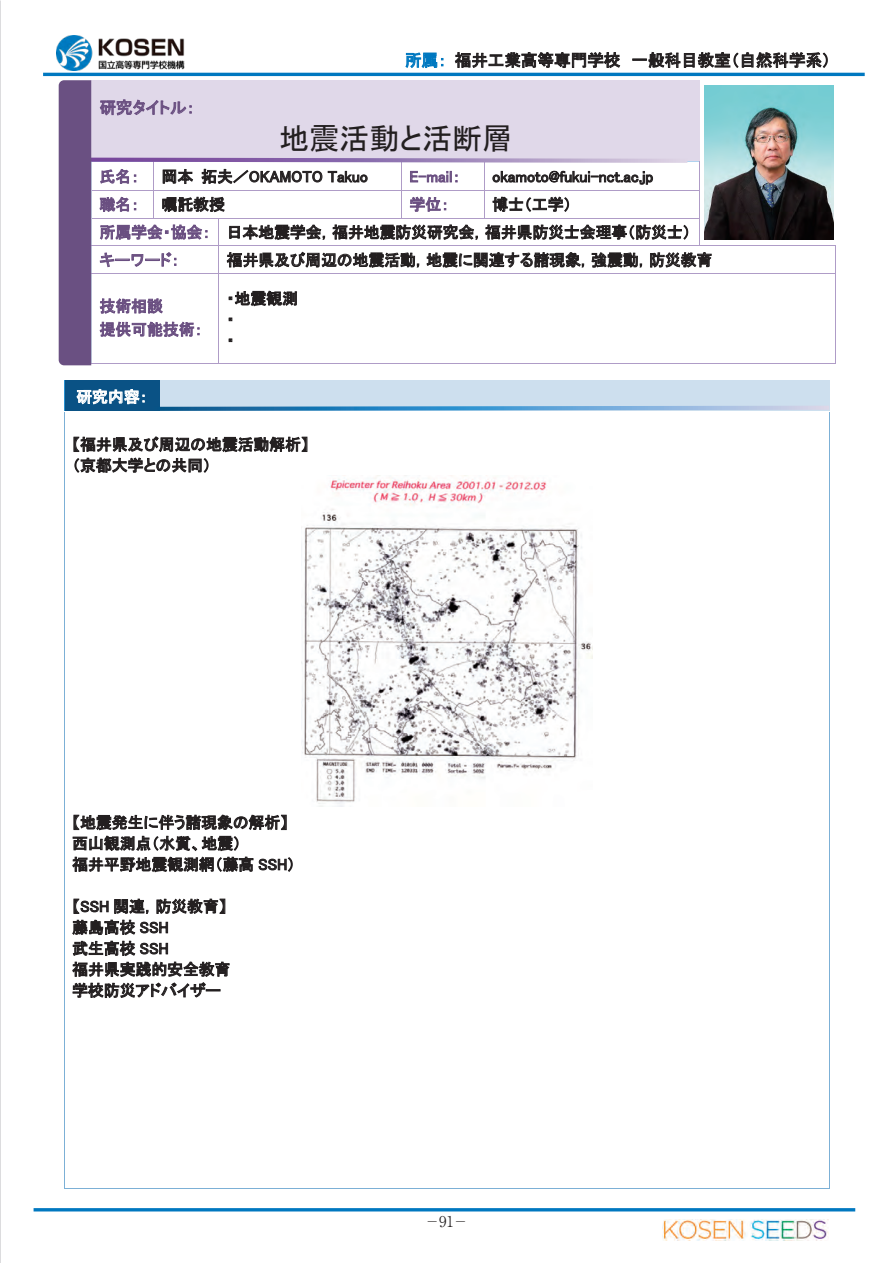
<style>
.page{position:relative;width:893px;height:1263px;background:#fff}
.page>*{position:absolute;margin:0;border:0;box-sizing:border-box;transform-origin:0 0}
.t1{font:30px "MS P Gothic";color:#231f20}
.t2{font:16.5px "MS P Gothic";color:#231f20}
.t3{font:16.5px "MS P Gothic";color:#6a4f81}
.t4{font:15.9px/21px "MS P Gothic";color:#231f20}
.t5{font:15.9px/23.4px "MS P Gothic";color:#6a4f81}
.t6{font:15.9px "MS P Gothic";color:#fff}
.t7{font:300 14.85px "Ryumin Pr 6";color:#231f20;scale:.6 1}
.s1{color:#0078c0}
.s2{color:#6a4f81}
</style>
<div class="page">
<hr style="left:43px;top:73px;width:822px;height:3px;background:#0078c0">
<hr style="left:485px;top:161px;width:214px;height:1px;background:#b0d3ef">
<hr style="left:485px;top:190px;width:214px;height:1px;background:#af9cc7">
<hr style="left:485px;top:218px;width:214px;height:1px;background:#af9cc7">
<hr style="left:219px;top:245px;width:480px;height:1px;background:#af9cc7">
<svg style="left:699px;top:161px;width:1px;height:85px"></svg>
<hr style="left:700px;top:245px;width:135px;height:1px;background:#af9cc7">
<hr style="left:219px;top:273px;width:616px;height:1px;background:#af9cc7">
<svg style="left:835px;top:245px;width:1px;height:29px"></svg>
<hr style="left:219px;top:363px;width:616px;height:1px;background:#af9cc7">
<hr style="left:835px;top:274px;width:1px;height:89px;background:#af9cc7">
<svg style="left:59px;top:80px;width:628px;height:285px"></svg>
<div style="left:64px;top:380px;width:95px;height:31px;background:#0a5285"></div>
<div style="left:160px;top:380px;width:670px;height:31px;background:#cddfee"></div>
<hr style="left:64px;top:380px;width:1px;height:31px;background:#2990cf">
<hr style="left:159px;top:380px;width:1px;height:31px;background:#0a5285">
<hr style="left:64px;top:412px;width:1px;height:776px;background:#7cb0d6">
<hr style="left:64px;top:1188px;width:765px;height:1px;background:#7cb0d6">
<hr style="left:829px;top:412px;width:1px;height:776px;background:#7cb0d6">
<img style="left:301px;top:475px;width:291px;height:332px">
<svg style="left:160px;top:406px;width:669px;height:5px;background:#6aa3cf"></svg>
<img style="left:57px;top:35px;width:127px;height:35px">
<hr style="left:34px;top:1208px;width:821px;height:3px;background:#0078c0">
<img style="left:662px;top:1220px;width:166px;height:21px">
<img style="left:705px;top:85px;width:128px;height:154px">
<p class="t3" style="left:100px;top:99px;width:97px">研究タイトル：</p>
<p class="t2" style="left:405px;top:52px;width:427px"><span class="s1">所属：</span> 福井工業高等専門学校 一般科目教室（自然科学系）</p>
<h1 class="t1" style="left:279px;top:124px;width:235px">地震活動と活断層</h1>
<p class="t5" style="left:100px;top:165px;width:41px">氏名：</p>
<p class="t4" style="left:162px;top:166px;width:208px">岡本 拓夫／OKAMOTO Takuo</p>
<p class="t5" style="left:409px;top:165px;width:52px">E-mail：</p>
<p class="t4" style="left:492px;top:166px;width:163px">okamoto@fukui-nct.ac.jp</p>
<p class="t5" style="left:100px;top:193px;width:41px">職名：</p>
<p class="t4" style="left:162px;top:194px;width:65px">嘱託教授</p>
<p class="t5" style="left:409px;top:193px;width:41px">学位：</p>
<p class="t4" style="left:100px;top:190px;width:593px;line-height:27.8px;text-indent:393px">博士（工学）<br><span class="s2">所属学会・協会：</span> 日本地震学会，福井地震防災研究会，福井県防災士会理事（防災士）<span class="s2">キーワード：</span></p>
<p class="t4" style="left:227px;top:249px;width:487px">福井県及び周辺の地震活動，地震に関連する諸現象，強震動，防災教育</p>
<p class="t5" style="left:100px;top:294px;width:104px">技術相談<br>提供可能技術：</p>
<p class="t4" style="left:227px;top:288px;width:73px">・地震観測・<br>・</p>
<p class="t6" style="left:76px;top:389px;width:73px">研究内容：</p>
<p class="t4" style="left:72px;top:434px;width:238px">【福井県及び周辺の地震活動解析】（京都大学との共同）</p>
<p class="t4" style="left:72px;top:812px;width:225px">【地震発生に伴う諸現象の解析】西山観測点（水質、地震）<br>福井平野地震観測網（藤高 SSH）</p>
<p class="t4" style="left:72px;top:896px;width:160px">【SSH 関連，防災教育】藤島高校 SSH<br>武生高校 SSH<br>福井県実践的安全教育学校防災アドバイザー</p>
<p class="t7" style="left:428px;top:1210px;width:64px">─91─</p>
</div>
